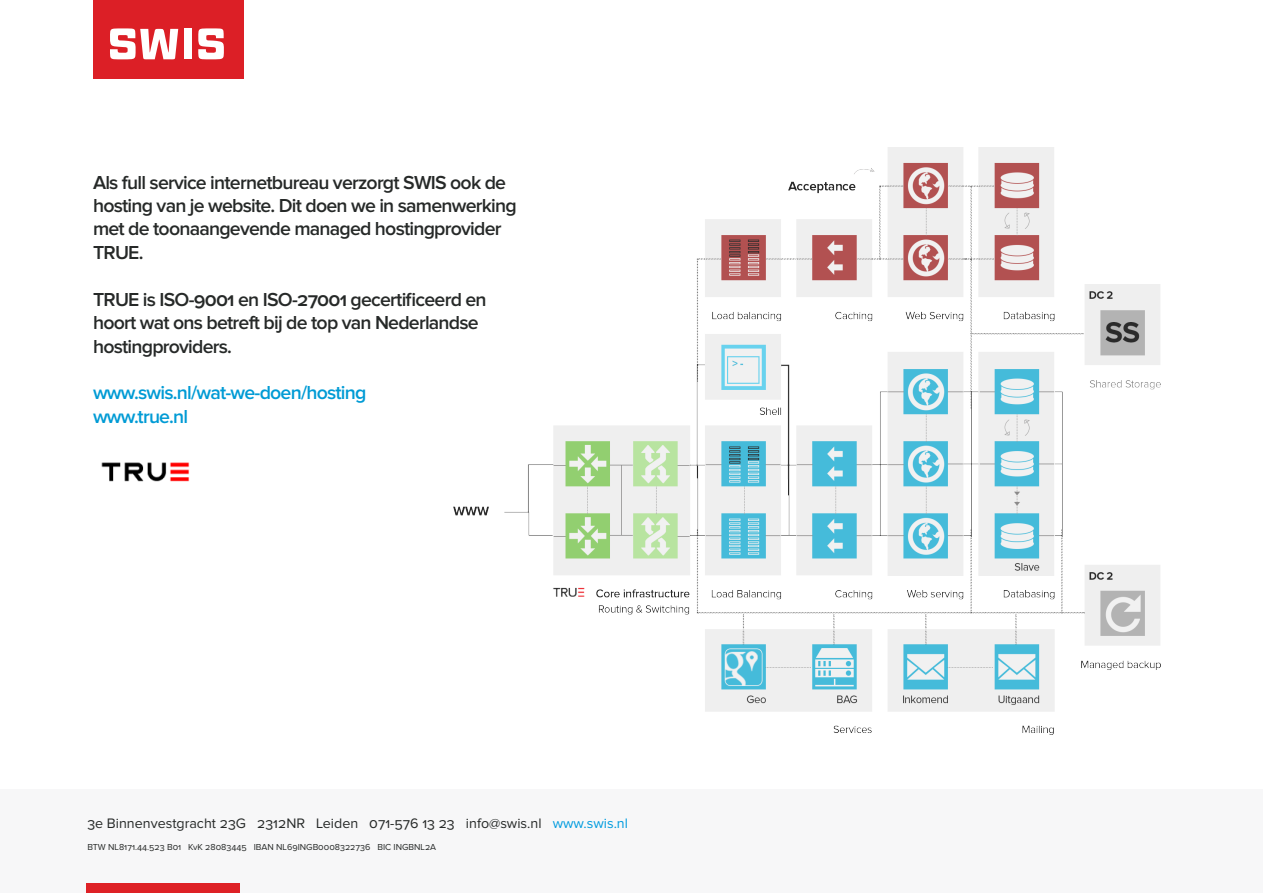
<style>
.page{position:relative;width:1263px;height:893px;background:#fff}
.page>*{position:absolute;margin:0;border:0;box-sizing:border-box;transform-origin:0 0}
.Naam{font:600 19.5px/23.4px "Proxima Nova";letter-spacing:-.04em;color:#262928}
.Naam-2{font:600 19.5px "Proxima Nova";letter-spacing:-.04em;color:#009bd5}
.Naam-3{font:14.25px "Proxima Nova";color:#262928}
.Naam-4{font:9px "Proxima Nova";color:#262928}
.s1{color:#009bde}
</style>
<div class="page">
<div style="left:93px;top:0;width:151px;height:79px;background:#dc1f26"></div>
<svg style="left:198px;top:28px;width:26px;height:32px"></svg>
<div style="left:184px;top:29px;width:8px;height:30px;background:#fff"></div>
<svg style="left:110px;top:28px;width:68px;height:32px"></svg>
<img style="left:101px;top:462px;width:89px;height:20px">
<div style="left:0;top:789px;width:1263px;height:104px;background:#f7f7f8"></div>
<div style="left:87px;top:883px;width:153px;height:10px;background:#de2126"></div>
<img style="left:453px;top:147px;width:708px;height:588px">
<p class="Naam" style="left:93px;top:171px;width:425px">Als full service internetbureau verzorgt SWIS ook de hosting van je website. Dit doen we in samenwerking met de toonaangevende managed hostingprovider TRUE.</p>
<p class="Naam" style="left:93px;top:288px;width:395px">TRUE is ISO-9001 en ISO-27001 gecertificeerd en hoort wat ons betreft bij de top van Nederlandse hostingproviders.</p>
<p class="Naam-2" style="left:93px;top:384px;width:275px">www.swis.nl/wat-we-doen/hosting</p>
<p class="Naam-2" style="left:93px;top:407px;width:97px">www.true.nl</p>
<p class="Naam-3" style="left:87px;top:817px;width:542px">3e Binnenvestgracht 23G 2312NR Leiden 071-576 13 23 info@swis.nl <span class="s1">www.swis.nl</span></p>
<p class="Naam-4" style="left:87px;top:843px;width:350px">BTW NL8171.44.523 B01 KvK 28083445 IBAN NL69INGB0008322736 BIC INGBNL2A</p>
</div>
